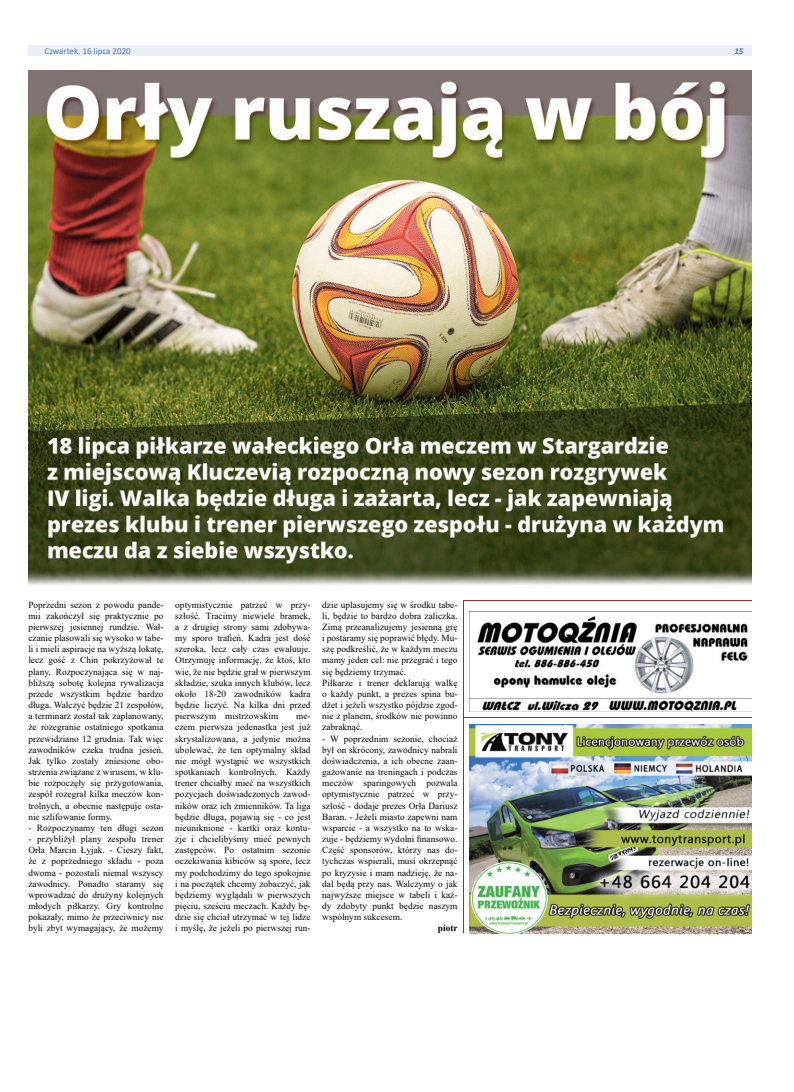
<style>
.page{position:relative;width:794px;height:1092px;background:#fff}
.page>*{position:absolute;margin:0;border:0;box-sizing:border-box;transform-origin:0 0}
.t1{font:9.3px/11.2px "Times New Roman";letter-spacing:.005em;color:#000;text-align:justify}
.t2{font:700 9.3px "Times New Roman";letter-spacing:.005em;color:#000}
.t3{font:9px "Calibri";color:#5570b6}
.t4{font:italic 700 9px "Calibri";color:#5570b6}
</style>
<div class="page">
<div style="left:28px;top:45px;width:723px;height:11px;background:#ebeff7"></div>
<img style="left:469px;top:724px;width:282px;height:209px">
<img style="left:469px;top:612px;width:282px;height:99px">
<hr style="left:463px;top:717px;width:288px;height:1px;background:#9e2e2d">
<hr style="left:463px;top:600px;width:288px;height:1px;background:#9e2e2d">
<hr style="left:463px;top:600px;width:1px;height:333px;background:#9e2e2d">
<img style="left:28px;top:71px;width:723px;height:515px">
<p class="t3" style="left:45px;top:47px;width:88px">Czwartek, 16 lipca 2020</p>
<p class="t4" style="left:734px;top:47px;width:11px">15</p>
<p class="t1" style="left:28px;top:598px;width:137px">Poprzedni sezon z powodu pande&shy;mii zakończył się praktycznie po pierwszej jesiennej rundzie. Wał&shy;czanie plasowali się wysoko w tabe&shy;li i mieli aspiracje na wyższą lokatę, lecz gość z Chin pokrzyżował te plany. Rozpoczynająca się w naj&shy;bliższą sobotę kolejna rywalizacja przede wszystkim będzie bardzo długa. Walczyć będzie 21 zespołów, a terminarz został tak zaplanowany, że rozegranie ostatniego spotkania przewidziano 12 grudnia. Tak więc zawodników czeka trudna jesień.<br>Jak tylko zostały zniesione obo&shy;strzenia związane z wirusem, w klu&shy;bie rozpoczęły się przygotowania, zespół rozegrał kilka meczów kon&shy;trolnych, a obecnie następuje osta&shy;nie szlifowanie formy.</p>
<p class="t1" style="left:28px;top:821px;width:137px">- Rozpoczynamy ten długi sezon</p>
<p class="t1" style="left:28px;top:833px;width:137px">- przybliżył plany zespołu trener Orła Marcin Łyjak. - Cieszy fakt, że z poprzedniego składu - poza dwoma - pozostali niemal wszyscy zawodnicy. Ponadto staramy się wprowadzać do drużyny kolejnych młodych piłkarzy. Gry kontrolne pokazały, mimo że przeciwnicy nie byli zbyt wymagający, że możemy</p>
<p class="t1" style="left:175px;top:598px;width:137px">optymistycznie patrzeć w przy&shy;szłość. Tracimy niewiele bramek, a z drugiej strony sami zdobywa&shy;my sporo trafień. Kadra jest dość szeroka, lecz cały czas ewaluuje.<br>Otrzymuję informację, że ktoś, kto wie, że nie będzie grał w pierwszym składzie, szuka innych klubów, lecz około 18-20 zawodników kadra będzie liczyć. Na kilka dni przed pierwszym mistrzowskim</p>
<p class="t1" style="left:175px;top:710px;width:137px;text-indent:121px">me&shy;czem pierwsza jedenastka jest już skrystalizowana, a jedynie można ubolewać, że ten optymalny skład nie mógł wystąpić we wszystkich spotkaniach kontrolnych. Każdy trener chciałby mieć na wszystkich pozycjach doświadczonych zawod&shy;ników oraz ich zmienników. Ta liga będzie długa, pojawią się - co jest nieuniknione - kartki oraz kontu&shy;zje i chcielibyśmy mieć pewnych zastępców. Po ostatnim sezonie oczekiwania kibiców są spore, lecz my podchodzimy do tego spokojnie i na początek chcemy zobaczyć, jak będziemy wyglądali w pierwszych pięciu, sześciu meczach. Każdy bę&shy;dzie się chciał utrzymać w tej lidze i myślę, że jeżeli po pierwszej run-</p>
<p class="t1" style="left:322px;top:598px;width:137px;text-align:left">dzie uplasujemy się w środku tabe&shy;li, będzie to bardzo dobra zaliczka.<br>Zimą przeanalizujemy jesienną grę i postaramy się poprawić błędy. Mu&shy;szę podkreślić, że w każdym meczu mamy jeden cel: nie przegrać i tego się będziemy trzymać.<br>Piłkarze i trener deklarują walkę o każdy punkt, a prezes spina bu&shy;dżet i jeżeli wszystko pójdzie zgod&shy;nie z planem, środków nie powinno zabraknąć.</p>
<p class="t1" style="left:322px;top:732px;width:137px">- W poprzednim sezonie, chociaż był on skrócony, zawodnicy nabrali doświadczenia, a ich obecne zaan&shy;gażowanie na treningach i podczas meczów sparingowych pozwala optymistycznie patrzeć w przy&shy;szłość - dodaje prezes Orła Dariusz Baran. - Jeżeli miasto zapewni nam wsparcie - a wszystko na to wska&shy;zuje - będziemy wydolni finansowo.<br>Część sponsorów, którzy nas do&shy;tychczas wspierali, musi okrzepnąć po kryzysie i mam nadzieję, że na&shy;dal będą przy nas. Walczymy o jak najwyższe miejsce w tabeli i każ&shy;dy zdobyty punkt będzie naszym wspólnym sukcesem.</p>
<p class="t2" style="left:438px;top:921px;width:21px">piotr</p>
</div>
